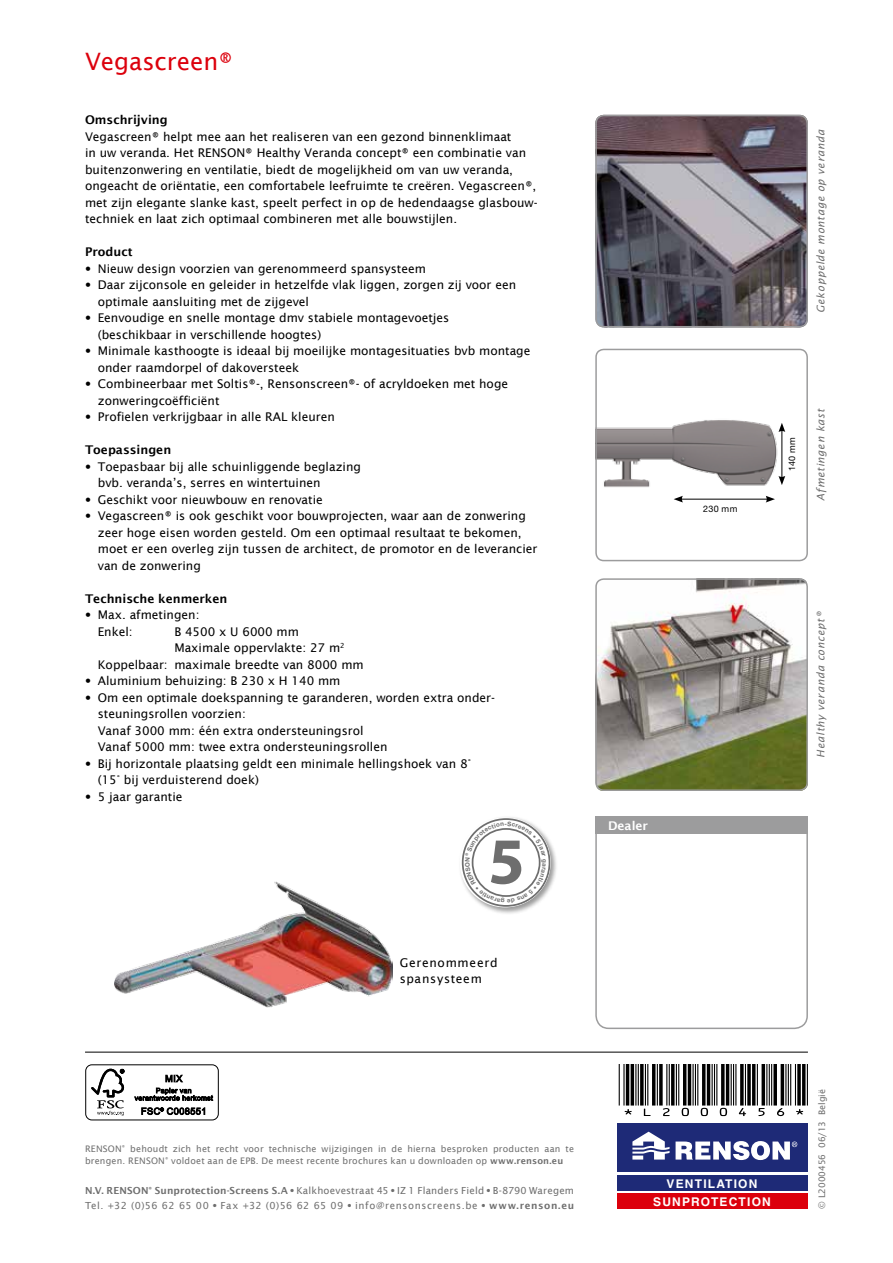
<style>
.page{position:relative;width:893px;height:1263px;background:#fff}
.page>*{position:absolute;margin:0;border:0;box-sizing:border-box;transform-origin:0 0}
.t1{font:24px "Lucida Sans";color:#dc000c}
.t2{font:12px/16.5px "Lucida Sans";color:#000}
.t3{font:600 12px "Lucida Sans";color:#000}
.t4{font:700 12px/18.6px "Helvetica LT Std";letter-spacing:.1em;color:#fff;text-align:center}
.t5{font:12px/16.5px "Lucida Sans";letter-spacing:.06em;color:#000}
.t6{font:600 12px "Lucida Sans";color:#fff}
.t7{font:italic 10.5px "Lucida Sans";letter-spacing:.055em;color:#6e6e6e}
.t8{font:9.75px/15px "Lucida Sans";letter-spacing:.025em;color:#6e6e6e}
.t9{font:9px/12px "Lucida Sans";letter-spacing:.02em;color:#6e6e6e}
.t10{font:9px "Lucida Sans";color:#6e6e6e}
.t11{font:9px "Helvetica Neue LT Std";letter-spacing:.04em;color:#000}
.s1{font-family:"Helvetica Neue LT Std"}
.s2{font-weight:600}
.s3{font-family:"Helvetica LT Std";font-weight:700}
</style>
<div class="page">
<div style="left:617px;top:1123px;width:191px;height:49px;background:#1e2a77"></div>
<svg style="left:632px;top:1132px;width:37px;height:27px"></svg>
<svg style="left:676px;top:1141px;width:121px;height:19px"></svg>
<div style="left:617px;top:1175px;width:191px;height:15px;background:#1e2a77"></div>
<div style="left:617px;top:1193px;width:191px;height:16px;background:#dc000c"></div>
<div style="left:595px;top:816px;width:213px;height:213px;border:2px solid #9c9c9d;border-radius:13px"></div>
<div style="left:595px;top:816px;width:213px;height:17px;background:#9c9c9d"></div>
<img style="left:598px;top:581px;width:210px;height:210px">
<div style="left:595px;top:578px;width:213px;height:213px;border:2px solid #9c9c9d;border-radius:8px"></div>
<img style="left:597px;top:115px;width:211px;height:212px">
<div style="left:595px;top:115px;width:213px;height:212px;border:2px solid #9c9c9d;border-radius:8px"></div>
<img style="left:598px;top:420px;width:184px;height:80px">
<div style="left:595px;top:349px;width:213px;height:212px;border:2px solid #9c9c9d;border-radius:8px"></div>
<hr style="left:85px;top:1052px;width:723px;height:1px;background:#000">
<hr style="left:782px;top:430px;width:1px;height:48px;background:#000">
<svg style="left:778px;top:423px;width:7px;height:9px"></svg>
<svg style="left:778px;top:476px;width:7px;height:9px"></svg>
<hr style="left:680px;top:499px;width:88px;height:1px;background:#000">
<svg style="left:674px;top:496px;width:9px;height:6px"></svg>
<svg style="left:766px;top:496px;width:9px;height:6px"></svg>
<div style="left:85px;top:1064px;width:134px;height:56px;border:1px solid #000;border-radius:6px"></div>
<svg style="left:91px;top:1069px;width:33px;height:46px"></svg>
<svg style="left:134px;top:1074px;width:79px;height:27px"></svg>
<svg style="left:141px;top:1107px;width:64px;height:8px"></svg>
<img style="left:115px;top:881px;width:277px;height:126px">
<svg style="left:619px;top:1064px;width:189px;height:52px"></svg>
<div style="left:458px;top:816px;width:100px;height:99px;background:#000;opacity:.4"></div>
<svg style="left:461px;top:817px;width:90px;height:90px"></svg>
<h1 class="t1" style="left:85px;top:47px;width:150px">Vegascreen®</h1>
<p class="t3" style="left:85px;top:113px;width:84px">Omschrijving</p>
<p class="t2" style="left:85px;top:128px;width:454px">Vegascreen® helpt mee aan het realiseren van een gezond binnenklimaat<br>in uw veranda. Het RENSON® Healthy Veranda concept® een combinatie van buitenzonwering en ventilatie, biedt de mogelijkheid om van uw veranda, ongeacht de oriëntatie, een comfortabele leefruimte te creëren. Vegascreen®, met zijn elegante slanke kast, speelt perfect in op de hedendaagse glasbouw&shy;techniek en laat zich optimaal combineren met alle bouwstijlen.</p>
<p class="t3" style="left:85px;top:245px;width:49px">Product</p>
<p class="t2" style="left:85px;top:260px;width:342px"><span class="s1">•</span> Nieuw design voorzien van gerenommeerd spansysteem</p>
<p class="t2" style="left:98px;top:277px;width:420px;text-indent:-13px"><span class="s1">•</span> Daar zijconsole en geleider in hetzelfde vlak liggen, zorgen zij voor een optimale aansluiting met de zijgevel</p>
<p class="t2" style="left:98px;top:310px;width:353px;text-indent:-13px"><span class="s1">•</span> Eenvoudige en snelle montage dmv stabiele montagevoetjes (beschikbaar in verschillende hoogtes)</p>
<p class="t2" style="left:98px;top:343px;width:434px;text-indent:-13px"><span class="s1">•</span> Minimale kasthoogte is ideaal bij moeilijke montagesituaties bvb montage onder raamdorpel of dakoversteek</p>
<p class="t2" style="left:98px;top:376px;width:412px;text-indent:-13px"><span class="s1">•</span> Combineerbaar met Soltis®-, Rensonscreen®- of acryldoeken met hoge zonweringcoëfficiënt</p>
<p class="t2" style="left:85px;top:409px;width:251px"><span class="s1">•</span> Profielen verkrijgbaar in alle RAL kleuren</p>
<p class="t3" style="left:85px;top:443px;width:88px">Toepassingen</p>
<p class="t2" style="left:98px;top:458px;width:265px;text-indent:-13px"><span class="s1">•</span> Toepasbaar bij alle schuinliggende beglazing bvb. veranda’s, serres en wintertuinen</p>
<p class="t2" style="left:85px;top:491px;width:239px"><span class="s1">•</span> Geschikt voor nieuwbouw en renovatie</p>
<p class="t2" style="left:98px;top:508px;width:441px;text-indent:-13px"><span class="s1">•</span> Vegascreen® is ook geschikt voor bouwprojecten, waar aan de zonwering zeer hoge eisen worden gesteld. Om een optimaal resultaat te bekomen, moet er een overleg zijn tussen de architect, de promotor en de leverancier van de zonwering</p>
<p class="t3" style="left:85px;top:591px;width:144px">Technische kenmerken</p>
<p class="t2" style="left:98px;top:607px;width:103px;text-indent:-13px"><span class="s1">•</span> Max. afmetingen:<br>Enkel:</p>
<p class="t2" style="left:174px;top:623px;width:126px">B 4500 x U 6000 mm</p>
<p class="t2" style="left:174px;top:640px;width:172px">Maximale oppervlakte: 27 m<sup>2</sup></p>
<p class="t2" style="left:98px;top:656px;width:267px">Koppelbaar: maximale breedte van 8000 mm</p>
<p class="t2" style="left:85px;top:673px;width:257px"><span class="s1">•</span> Aluminium behuizing: B 230 x H 140 mm</p>
<p class="t2" style="left:98px;top:689px;width:397px;text-indent:-13px"><span class="s1">•</span> Om een optimale doekspanning te garanderen, worden extra onder&shy;steuningsrollen voorzien:<br>Vanaf 3000 mm: één extra ondersteuningsrol<br>Vanaf 5000 mm: twee extra ondersteuningsrollen</p>
<p class="t2" style="left:98px;top:755px;width:375px;text-indent:-13px"><span class="s1">•</span> Bij horizontale plaatsing geldt een minimale hellingshoek van 8° (15° bij verduisterend doek)</p>
<p class="t2" style="left:85px;top:788px;width:99px"><span class="s1">•</span> 5 jaar garantie</p>
<p class="t6" style="left:608px;top:818px;width:41px">Dealer</p>
<p class="t11" style="left:703px;top:504px;width:36px">230 mm</p>
<p class="t7" style="left:815px;top:313px;width:185px;rotate:-90deg">Gekoppelde montage op veranda</p>
<p class="t11" style="left:786px;top:471px;width:35px;rotate:-90deg">140 mm</p>
<p class="t7" style="left:815px;top:501px;width:93px;rotate:-90deg">Afmetingen kast</p>
<p class="t7" style="left:815px;top:758px;width:147px;rotate:-90deg">Healthy veranda concept®</p>
<p class="t5" style="left:400px;top:954px;width:99px">Gerenommeerd spansysteem</p>
<p class="t9" style="left:85px;top:1142px;width:490px">RENSON<sup>®</sup> behoudt zich het recht voor technische wijzigingen in de hierna besproken producten aan te brengen. RENSON<sup>®</sup> voldoet aan de EPB. De meest recente brochures kan u downloaden op <span class="s2">www.renson.eu</span></p>
<p class="t8" style="left:85px;top:1183px;width:490px"><span class="s2">N.V. RENSON</span><sup>®</sup> <span class="s2">Sunprotection-Screens S.A</span> <span class="s3">•</span> Kalkhoevestraat 45 <span class="s3">•</span> IZ 1 Flanders Field <span class="s3">•</span> B-8790 Waregem<br>Tel. +32 (0)56 62 65 00 <span class="s3">•</span> Fax +32 (0)56 62 65 09 <span class="s3">•</span> info@rensonscreens.be <span class="s3">•</span> <span class="s2">www.renson.eu</span></p>
<p class="t4" style="left:653px;top:1174px;width:119px">VENTILATION<br>SUNPROTECTION</p>
<p class="t10" style="left:817px;top:1209px;width:121px;rotate:-90deg">© L2000456 06/13 België</p>
</div>
